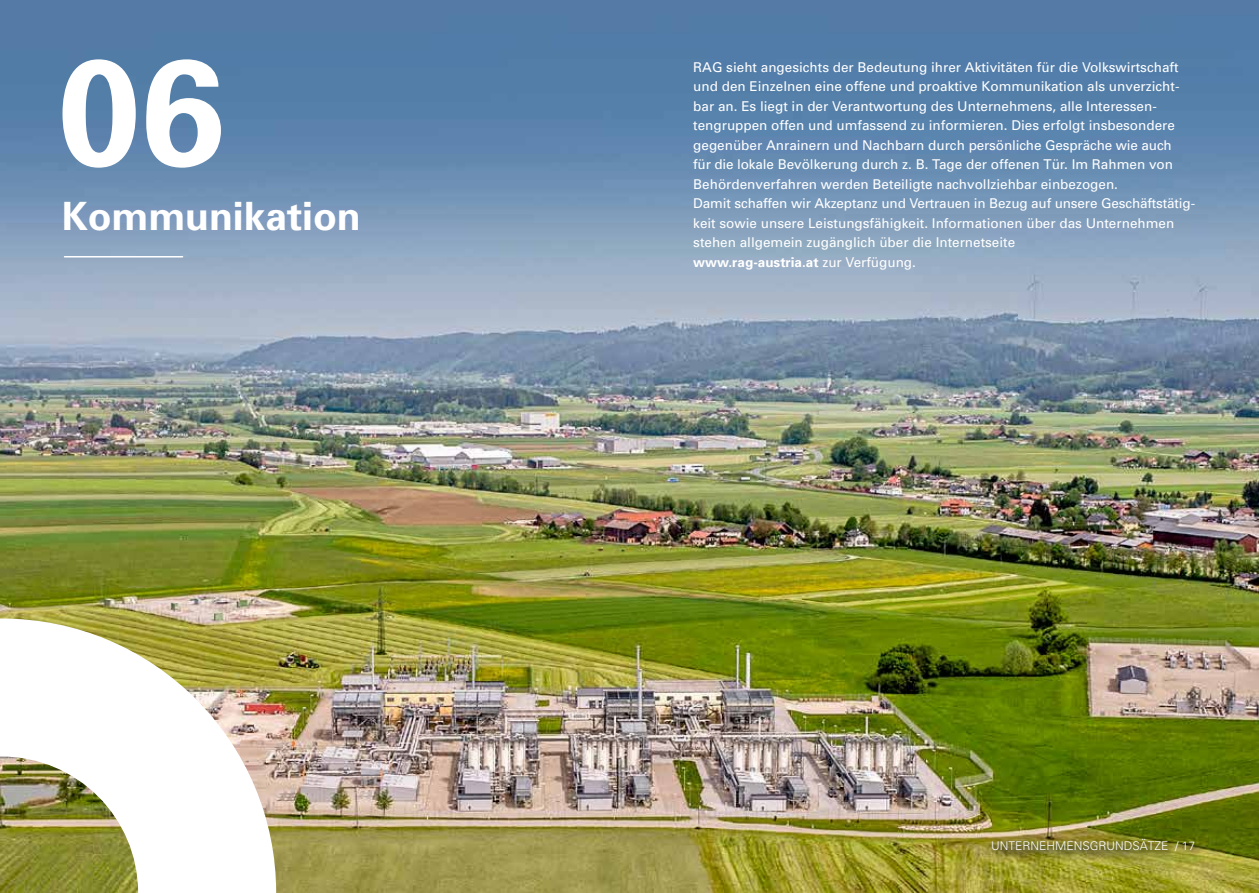
<style>
.page{position:relative;width:1259px;height:893px;background:#fff}
.page>*{position:absolute;margin:0;border:0;box-sizing:border-box;transform-origin:0 0}
.t1{font:700 150px "Univers";color:#fff}
.t2{font:700 39px "Univers";color:#fff}
.t3{font:13.5px/19.5px "Univers";color:#fff}
.t4{font:300 12px "Univers 45";color:#fff}
.s1{font-weight:700}
</style>
<div class="page">
<img style="left:0;top:0;width:1259px;height:893px">
<hr style="left:65px;top:256px;width:118px;height:1px;background:#fff">
<img style="left:980px;top:829px;width:225px;height:33px">
<img style="left:0;top:618px;width:276px;height:275px">
<h1 class="t1" style="left:57px;top:16px;width:168px">06</h1>
<h2 class="t2" style="left:62px;top:191px;width:301px">Kommunikation</h2>
<p class="t3" style="left:693px;top:57px;width:502px">RAG sieht angesichts der Bedeutung ihrer Aktivitäten für die Volkswirtschaft und den Einzelnen eine offene und proaktive Kommunikation als unverzicht&shy;bar an. Es liegt in der Verantwortung des Unternehmens, alle Interessen&shy;tengruppen offen und umfassend zu informieren. Dies erfolgt insbesondere gegenüber Anrainern und Nachbarn durch persönliche Gespräche wie auch<br>für die lokale Bevölkerung durch z. B. Tage der offenen Tür. Im Rahmen von Behördenverfahren werden Beteiligte nachvollziehbar einbezogen.<br>Damit schaffen wir Akzeptanz und Vertrauen in Bezug auf unsere Geschäftstätig&shy;keit sowie unsere Leistungsfähigkeit. Informationen über das Unternehmen stehen allgemein zugänglich über die Internetseite<br><span class="s1">www.rag-austria.at</span> zur Verfügung.</p>
<p class="t4" style="left:991px;top:839px;width:206px">UNTERNEHMENSGRUNDSÄTZE / 17</p>
</div>
